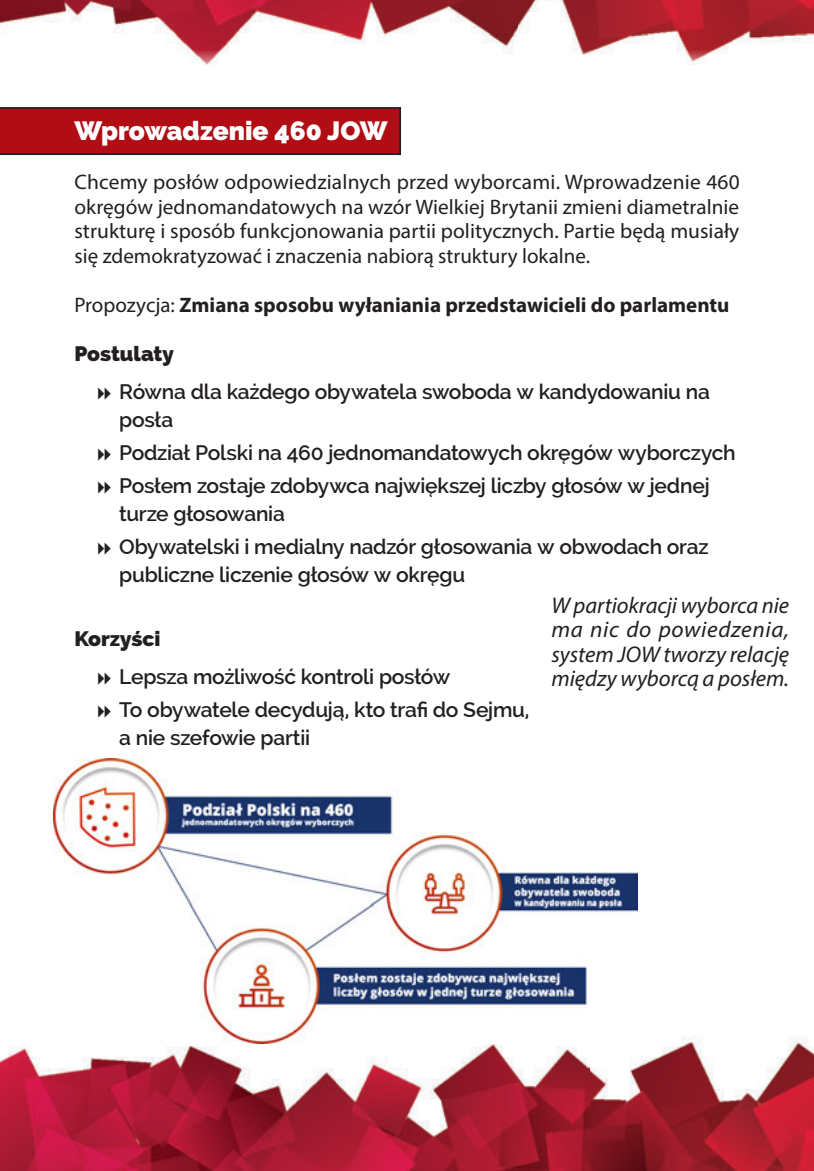
<style>
.page{position:relative;width:814px;height:1171px;background:#fff}
.page>*{position:absolute;margin:0;border:0;box-sizing:border-box;transform-origin:0 0}
.pfp_main{font:900 26.25px "Raleway";color:#fff}
.pfp_main-2{font:italic 22.75px/24.5px "Myriad Pro";color:#231f20;text-align:justify}
.t1{font:600 21px/28px "Raleway";letter-spacing:-.015em;color:#231f20}
.pfp_main-3{font:21px/24.5px "Myriad Pro";color:#231f20;text-align:justify}
.pfp_main-4{font:700 21px "Myriad Pro";color:#231f20}
.srtodtytul_bez_punkt{font:800 21px "Raleway";color:#231f20}
.s1{font-weight:400}
</style>
<div class="page">
<img style="left:0;top:0;width:518px;height:65px">
<img style="left:518px;top:0;width:296px;height:65px">
<img style="left:589px;top:1036px;width:225px;height:135px">
<svg style="left:0;top:107px;width:401px;height:48px;background:#a50e16"></svg>
<img style="left:0;top:1043px;width:589px;height:128px">
<img style="left:54px;top:758px;width:583px;height:285px">
<p class="pfp_main" style="left:74px;top:116px;width:314px">Wprowadzenie 460 JOW</p>
<p class="pfp_main-3" style="left:74px;top:170px;width:666px">Chcemy posłów odpowiedzialnych przed wyborcami. Wprowadzenie 460 okręgów jednomandatowych na wzór Wielkiej Brytanii zmieni diametralnie strukturę i sposób funkcjonowania partii politycznych. Partie będą musiały się zdemokratyzować i znaczenia nabiorą struktury lokalne.</p>
<p class="pfp_main-4" style="left:74px;top:291px;width:656px"><span class="s1">Propozycja:</span> Zmiana sposobu wyłaniania przedstawicieli do parlamentu</p>
<p class="srtodtytul_bez_punkt" style="left:74px;top:341px;width:101px">Postulaty</p>
<p class="t1" style="left:119px;top:377px;width:592px">Równa dla każdego obywatela swoboda w kandydowaniu na posła</p>
<p class="t1" style="left:119px;top:438px;width:618px">Podział Polski na 460 jednomandatowych okręgów wyborczych</p>
<p class="t1" style="left:119px;top:471px;width:592px">Posłem zostaje zdobywca największej liczby głosów w jednej turze głosowania</p>
<p class="t1" style="left:119px;top:532px;width:591px">Obywatelski i medialny nadzór głosowania w obwodach oraz publiczne liczenie głosów w okręgu</p>
<p class="srtodtytul_bez_punkt" style="left:74px;top:626px;width:88px">Korzyści</p>
<p class="t1" style="left:119px;top:662px;width:333px">Lepsza możliwość kontroli posłów</p>
<p class="t1" style="left:119px;top:695px;width:412px">To obywatele decydują, kto trafi do Sejmu, a nie szefowie partii</p>
<p class="pfp_main-2" style="left:551px;top:593px;width:239px">W partiokracji wyborca nie ma nic do powiedzenia, system JOW tworzy relację między wyborcą a posłem.</p>
</div>
